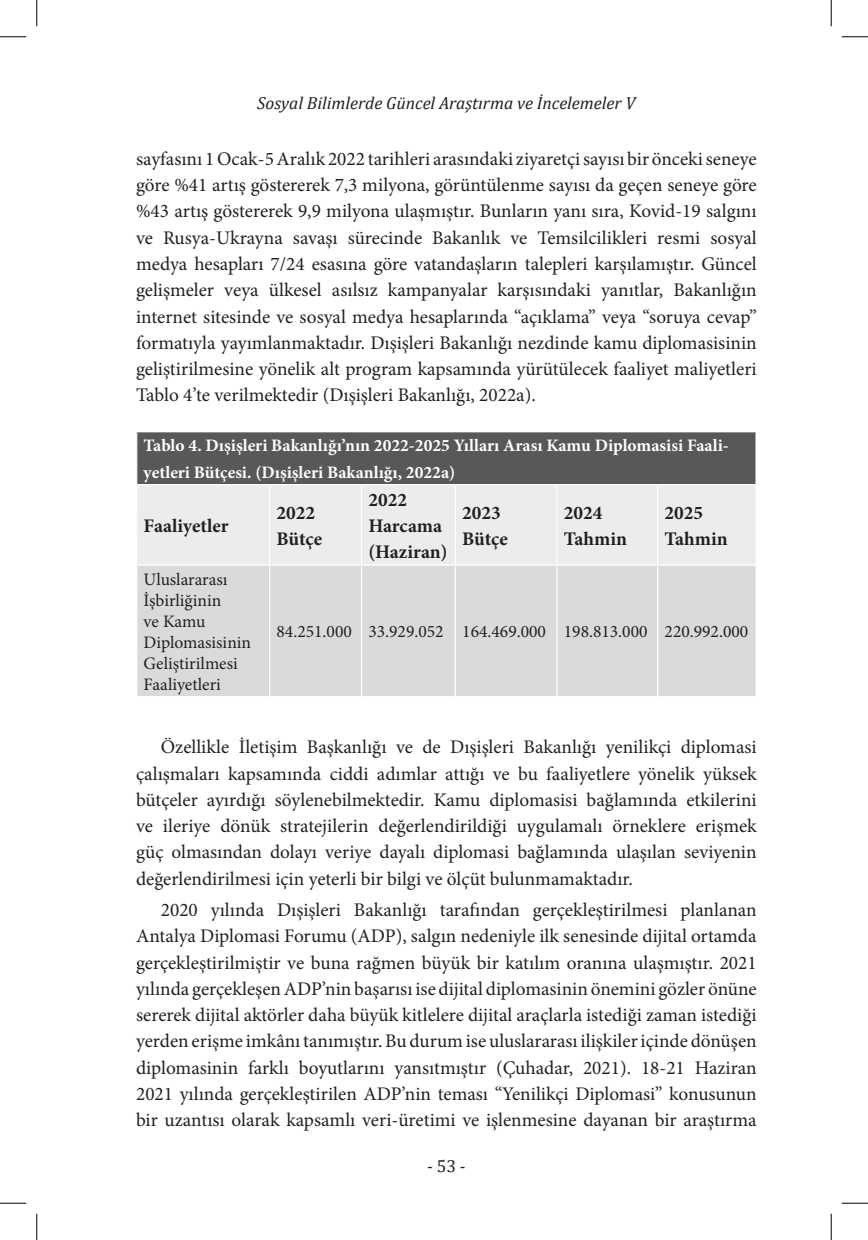
<style>
.page{position:relative;width:868px;height:1240px;background:#fff}
.page>*{position:absolute;margin:0;border:0;box-sizing:border-box;transform-origin:0 0}
.duzyazi{font:19.25px/26.2px "Minion Pro";color:#231f20;text-align:justify}
.tabloyazi{font:700 19.25px/26.2px "Minion Pro";color:#231f20}
.tabloyazi-2{font:17.5px/21px "Minion Pro";color:#231f20}
.tabloyazibold{font:700 17.5px/26.2px "Minion Pro";color:#fff}
.t1{font:italic 17.5px "Cambria";color:#231f20}
.t2{font:17.5px "Cambria";color:#231f20}
</style>
<div class="page">
<div style="left:137px;top:431px;width:618px;height:53px;background:#57585a"></div>
<div style="left:137px;top:485px;width:618px;height:79px;background:#ececee"></div>
<div style="left:137px;top:565px;width:618px;height:131px;background:#d9dadc"></div>
<hr style="left:269px;top:485px;width:1px;height:79px;background:#fff">
<hr style="left:361px;top:485px;width:1px;height:79px;background:#fff">
<hr style="left:454px;top:485px;width:2px;height:79px;background:#fff">
<hr style="left:556px;top:485px;width:1px;height:79px;background:#fff">
<hr style="left:656px;top:485px;width:2px;height:79px;background:#fff">
<hr style="left:269px;top:565px;width:1px;height:131px;background:#fff">
<hr style="left:361px;top:565px;width:1px;height:131px;background:#fff">
<hr style="left:454px;top:565px;width:2px;height:131px;background:#fff">
<hr style="left:556px;top:565px;width:1px;height:131px;background:#fff">
<hr style="left:656px;top:565px;width:2px;height:131px;background:#fff">
<hr style="left:136px;top:431px;width:133px;height:1px;background:#fff">
<hr style="left:269px;top:431px;width:92px;height:1px;background:#fff">
<hr style="left:361px;top:431px;width:94px;height:1px;background:#fff">
<hr style="left:455px;top:431px;width:101px;height:1px;background:#fff">
<hr style="left:556px;top:431px;width:101px;height:1px;background:#fff">
<hr style="left:657px;top:431px;width:99px;height:1px;background:#fff">
<svg style="left:0;top:36px;width:26px;height:1px"></svg>
<svg style="left:841px;top:36px;width:26px;height:1px"></svg>
<svg style="left:0;top:1202px;width:26px;height:1px"></svg>
<svg style="left:841px;top:1202px;width:26px;height:1px"></svg>
<svg style="left:36px;top:0;width:1px;height:26px"></svg>
<svg style="left:36px;top:1213px;width:1px;height:26px"></svg>
<svg style="left:830px;top:0;width:1px;height:26px"></svg>
<svg style="left:830px;top:1213px;width:1px;height:26px"></svg>
<p class="t1" style="left:257px;top:91px;width:379px">Sosyal Bilimlerde Güncel Araştırma ve İncelemeler V</p>
<p class="duzyazi" style="left:136px;top:146px;width:622px">sayfasını 1 Ocak-5 Aralık 2022 tarihleri arasındaki ziyaretçi sayısı bir önceki seneye göre %41 artış göstererek 7,3 milyona, görüntülenme sayısı da geçen seneye göre %43 artış göstererek 9,9 milyona ulaşmıştır. Bunların yanı sıra, Kovid-19 salgını ve Rusya-Ukrayna savaşı sürecinde Bakanlık ve Temsilcilikleri resmi sosyal medya hesapları 7/24 esasına göre vatandaşların talepleri karşılamıştır. Güncel gelişmeler veya ülkesel asılsız kampanyalar karşısındaki yanıtlar, Bakanlığın internet sitesinde ve sosyal medya hesaplarında “açıklama” veya “soruya cevap” formatıyla yayımlanmaktadır. Dışişleri Bakanlığı nezdinde kamu diplomasisinin geliştirilmesine yönelik alt program kapsamında yürütülecek faaliyet maliyetleri Tablo 4’te verilmektedir (Dışişleri Bakanlığı, 2022a).</p>
<p class="tabloyazibold" style="left:144px;top:432px;width:586px">Tablo 4. Dışişleri Bakanlığı’nın 2022-2025 Yılları Arası Kamu Diplomasisi Faali&shy;yetleri Bütçesi. (Dışişleri Bakanlığı, 2022a)</p>
<p class="tabloyazi" style="left:144px;top:512px;width:86px">Faaliyetler</p>
<p class="tabloyazi" style="left:276px;top:499px;width:47px">2022<br>Bütçe</p>
<p class="tabloyazi" style="left:368px;top:486px;width:81px">2022<br>Harcama (Haziran)</p>
<p class="tabloyazi" style="left:462px;top:499px;width:47px">2023<br>Bütçe</p>
<p class="tabloyazi" style="left:563px;top:499px;width:65px">2024<br>Tahmin</p>
<p class="tabloyazi" style="left:664px;top:499px;width:65px">2025<br>Tahmin</p>
<p class="tabloyazi-2" style="left:144px;top:568px;width:109px">Uluslararası<br>İşbirliğinin<br>ve Kamu<br>Diplomasisinin<br>Geliştirilmesi<br>Faaliyetleri</p>
<p class="tabloyazi-2" style="left:276px;top:621px;width:77px">84.251.000</p>
<p class="tabloyazi-2" style="left:368px;top:621px;width:77px">33.929.052</p>
<p class="tabloyazi-2" style="left:462px;top:621px;width:85px">164.469.000</p>
<p class="tabloyazi-2" style="left:563px;top:621px;width:85px">198.813.000</p>
<p class="tabloyazi-2" style="left:664px;top:621px;width:85px">220.992.000</p>
<p class="duzyazi" style="left:136px;top:734px;width:622px;text-indent:25px">Özellikle İletişim Başkanlığı ve de Dışişleri Bakanlığı yenilikçi diplomasi çalışmaları kapsamında ciddi adımlar attığı ve bu faaliyetlere yönelik yüksek bütçeler ayırdığı söylenebilmektedir. Kamu diplomasisi bağlamında etkilerini ve ileriye dönük stratejilerin değerlendirildiği uygulamalı örneklere erişmek güç olmasından dolayı veriye dayalı diplomasi bağlamında ulaşılan seviyenin değerlendirilmesi için yeterli bir bilgi ve ölçüt bulunmamaktadır.</p>
<p class="duzyazi" style="left:136px;top:896px;width:622px;text-indent:25px">2020 yılında Dışişleri Bakanlığı tarafından gerçekleştirilmesi planlanan Antalya Diplomasi Forumu (ADP), salgın nedeniyle ilk senesinde dijital ortamda gerçekleştirilmiştir ve buna rağmen büyük bir katılım oranına ulaşmıştır. 2021 yılında gerçekleşen ADP’nin başarısı ise dijital diplomasinin önemini gözler önüne sererek dijital aktörler daha büyük kitlelere dijital araçlarla istediği zaman istediği yerden erişme imkânı tanımıştır. Bu durum ise uluslararası ilişkiler içinde dönüşen diplomasinin farklı boyutlarını yansıtmıştır (Çuhadar, 2021). 18-21 Haziran 2021 yılında gerçekleştirilen ADP’nin teması “Yenilikçi Diplomasi” konusunun bir uzantısı olarak kapsamlı veri-üretimi ve işlenmesine dayanan bir araştırma</p>
<p class="t2" style="left:427px;top:1155px;width:40px">- 53 -</p>
</div>
